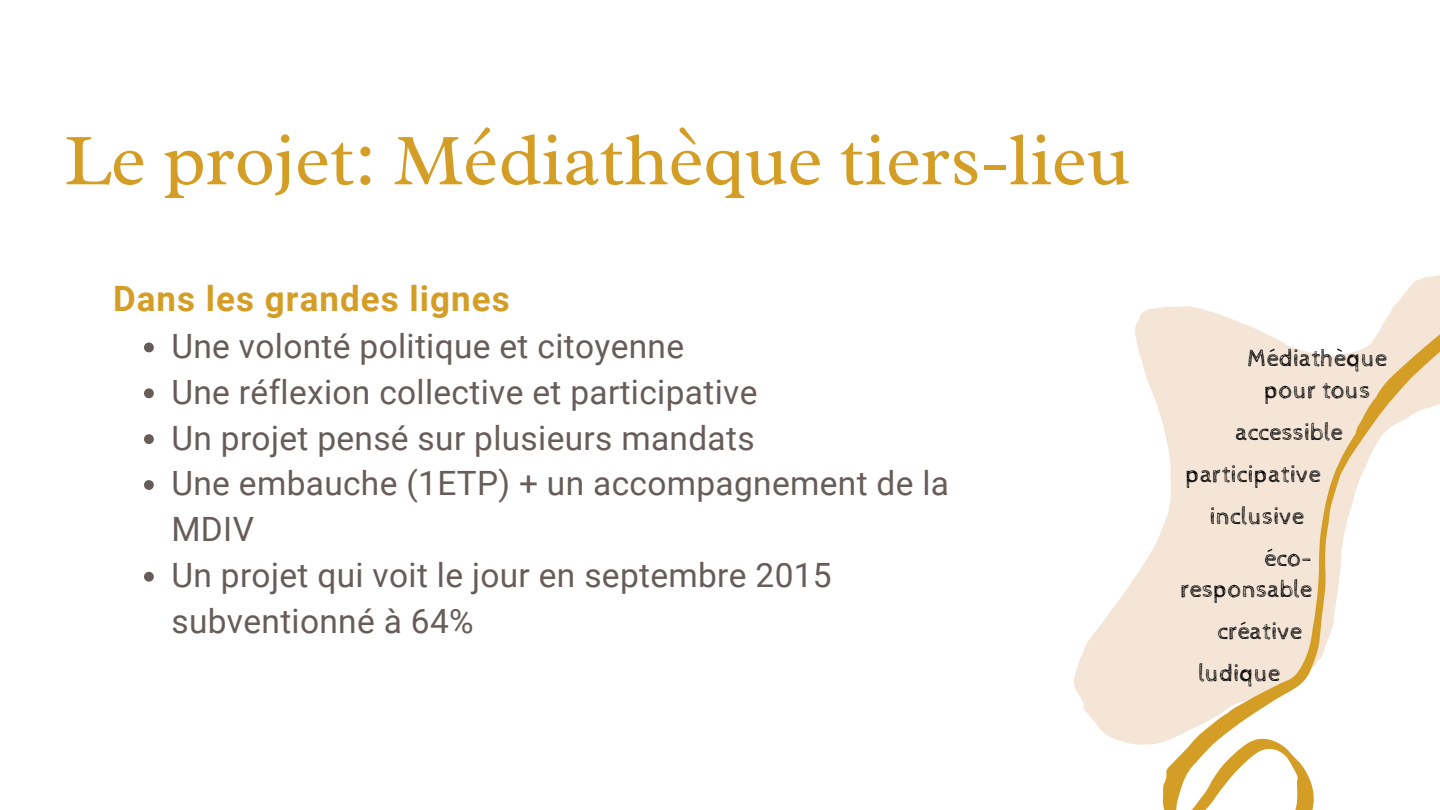
<style>
.page{position:relative;width:1440px;height:810px;background:#fff}
.page>*{position:absolute;margin:0;border:0;box-sizing:border-box;transform-origin:0 0}
.t1{font:74.2px "Radley";color:#d49e26}
.t2{font:700 34.9px "Roboto";letter-spacing:.03em;color:#d49e26}
.t3{font:33.5px/45.9px "Roboto";letter-spacing:.01em;color:#665d5a}
.t4{font:24.6px/31.9px "Cabin Sketch";color:#000;text-align:center}
</style>
<div class="page">
<svg style="left:144px;top:343px;width:10px;height:9px"></svg>
<svg style="left:144px;top:388px;width:10px;height:10px"></svg>
<svg style="left:144px;top:434px;width:10px;height:10px"></svg>
<svg style="left:144px;top:480px;width:10px;height:10px"></svg>
<svg style="left:144px;top:572px;width:10px;height:10px"></svg>
<svg style="left:1074px;top:596px;width:48px;height:146px;fill:#f4e5d7"></svg>
<svg style="left:1122px;top:275px;width:318px;height:535px;fill:#f4e5d7"></svg>
<h1 class="t1" style="left:64px;top:113px;width:1067px">Le projet: Médiathèque tiers-lieu</h1>
<p class="t2" style="left:113px;top:279px;width:398px">Dans les grandes lignes</p>
<p class="t3" style="left:171px;top:323px;width:779px">Une volonté politique et citoyenne<br>Une réflexion collective et participative<br>Un projet pensé sur plusieurs mandats<br>Une embauche (1ETP) + un accompagnement de la<br>MDIV<br>Un projet qui voit le jour en septembre 2015 subventionné à 64%</p>
<p class="t4" style="left:1248px;top:343px;width:141px">Médiathèque pour tous</p>
<p class="t4" style="left:1235px;top:417px;width:109px">accessible</p>
<p class="t4" style="left:1185px;top:459px;width:137px">participative</p>
<p class="t4" style="left:1210px;top:501px;width:96px">inclusive</p>
<p class="t4" style="left:1180px;top:542px;width:133px;text-align:right">éco&shy;responsable</p>
<p class="t4" style="left:1217px;top:616px;width:86px">créative</p>
<p class="t4" style="left:1198px;top:658px;width:84px">ludique</p>
</div>
